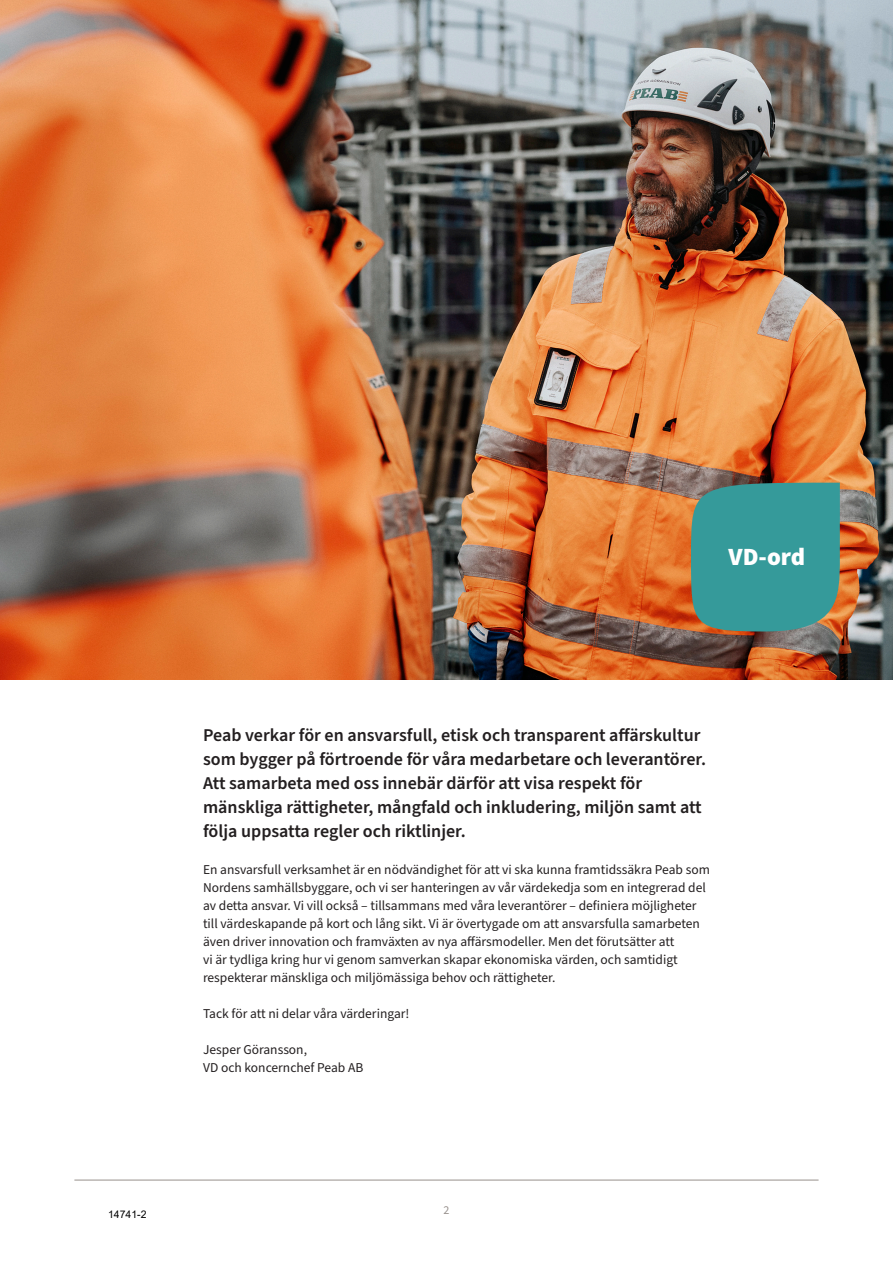
<style>
.page{position:relative;width:893px;height:1263px;background:#fff}
.page>*{position:absolute;margin:0;border:0;box-sizing:border-box;transform-origin:0 0}
.t1{font:900 24.75px "Source Sans Pro";color:#fff}
.Preamble_12_16{font:600 18px/24px "Source Sans Pro";color:#231f20}
.Body_text_9_12{font:13.5px/18px "Source Sans Pro";color:#231f20}
.t2{font:12px "Source Sans Pro";color:#97908c}
.t3{font:10.5px "Arial";color:#000}
</style>
<div class="page">
<img style="left:0;top:0;width:893px;height:679px">
<svg style="left:691px;top:483px;width:149px;height:148px;background:#3d9794"></svg>
<hr style="left:74px;top:1180px;width:745px;height:1px;background:#97908c">
<p class="t1" style="left:729px;top:540px;width:78px">VD-ord</p>
<p class="t3" style="left:108px;top:1207px;width:40px">14741-2</p>
<p class="Preamble_12_16" style="left:203px;top:724px;width:504px">Peab verkar för en ansvarsfull, etisk och transparent affärskultur som bygger på förtroende för våra medarbetare och leverantörer.<br>Att samarbeta med oss innebär därför att visa respekt för mänskliga rättigheter, mångfald och inkludering, miljön samt att följa uppsatta regler och riktlinjer.</p>
<p class="Body_text_9_12" style="left:203px;top:861px;width:508px">En ansvarsfull verksamhet är en nödvändighet för att vi ska kunna framtidssäkra Peab som Nordens samhällsbyggare, och vi ser hanteringen av vår värdekedja som en integrerad del av detta ansvar. Vi vill också – tillsammans med våra leverantörer – definiera möjligheter till värdeskapande på kort och lång sikt. Vi är övertygade om att ansvarsfulla samarbeten även driver innovation och framväxten av nya affärsmodeller. Men det förutsätter att<br>vi är tydliga kring hur vi genom samverkan skapar ekonomiska värden, och samtidigt respekterar mänskliga och miljömässiga behov och rättigheter.</p>
<p class="Body_text_9_12" style="left:203px;top:1005px;width:208px">Tack för att ni delar våra värderingar!</p>
<p class="Body_text_9_12" style="left:203px;top:1041px;width:106px">Jesper Göransson,</p>
<p class="Body_text_9_12" style="left:203px;top:1059px;width:162px">VD och koncernchef Peab AB</p>
<p class="t2" style="left:443px;top:1201px;width:7px">2</p>
</div>
